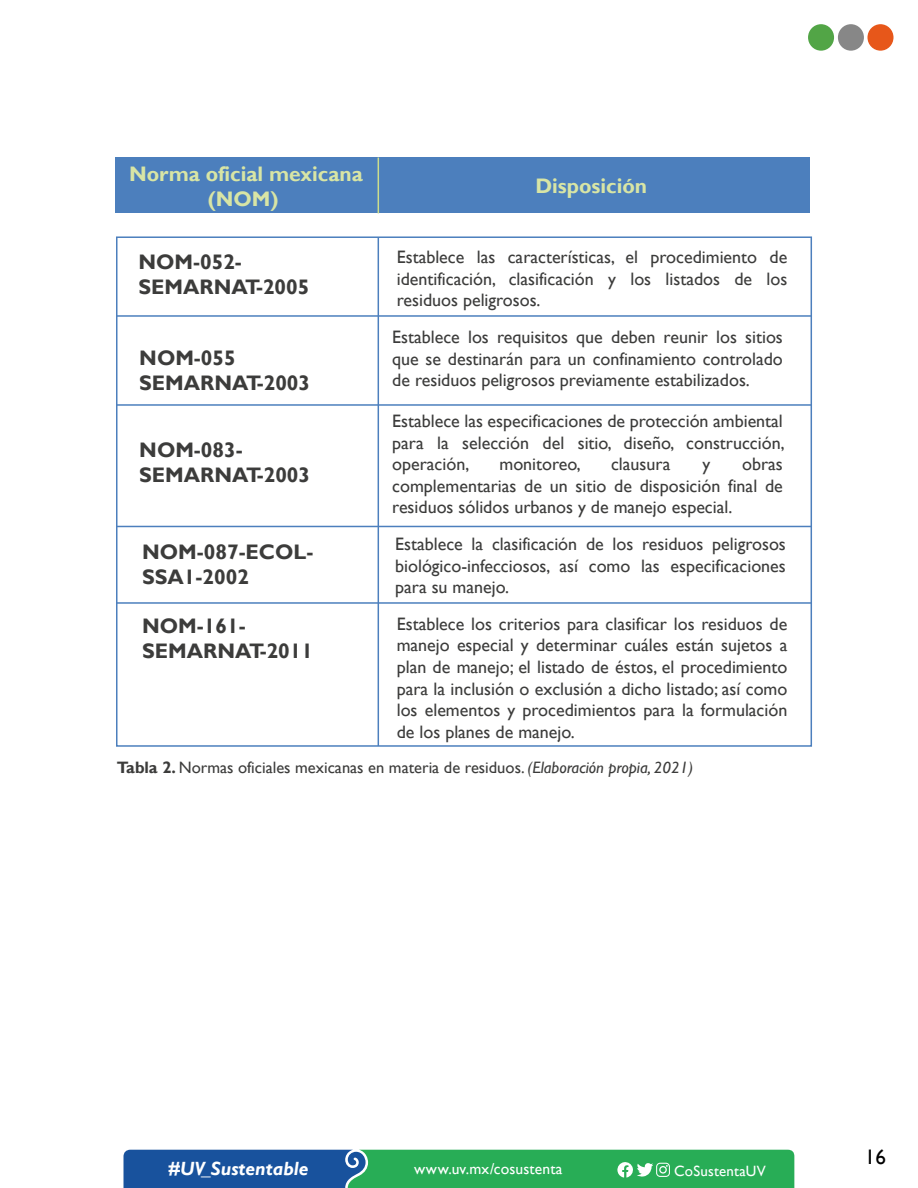
<style>
.page{position:relative;width:918px;height:1188px;background:#fff}
.page>*{position:absolute;margin:0;border:0;box-sizing:border-box;transform-origin:0 0}
.t1{font:700 21px/25.2px "Gill Sans";color:#3c3c3b}
.t2{font:700 21px/25.2px "Gill Sans";color:#d8e5a5;text-align:center}
.t3{font:21px "Gill Sans";color:#000}
.t4{font:italic 700 19.2px "Gill Sans";color:#fff}
.t5{font:18px/21.6px "Gill Sans";color:#3c3c3b;text-align:justify}
.t6{font:16.5px "Gill Sans";color:#3c3c3b}
.t7{font:15.6px "Gill Sans";letter-spacing:.01em;color:#fff}
.t8{font:14.85px "Gill Sans";letter-spacing:.015em;color:#fff}
.s1{font-weight:700}
.s2{font-style:italic}
</style>
<div class="page">
<div style="left:838px;top:24px;width:26px;height:27px;background:#878787;border-radius:50%"></div>
<div style="left:867px;top:24px;width:27px;height:27px;background:#e7571a;border-radius:50%"></div>
<div style="left:808px;top:24px;width:26px;height:27px;background:#52a546;border-radius:50%"></div>
<svg style="left:124px;top:1150px;width:670px;height:38px;background:#278f72"></svg>
<div style="left:115px;top:158px;width:695px;height:55px;background:#4c7fbd"></div>
<div style="left:116px;top:236px;width:696px;height:511px;border:2px solid #4c7fbd"></div>
<hr style="left:378px;top:237px;width:1px;height:509px;background:#4c7fbd">
<hr style="left:117px;top:315px;width:694px;height:2px;background:#4c7fbd">
<hr style="left:117px;top:404px;width:694px;height:2px;background:#4c7fbd">
<hr style="left:378px;top:158px;width:1px;height:55px;background:#ccdd8c">
<hr style="left:117px;top:526px;width:694px;height:1px;background:#4c7fbd">
<hr style="left:117px;top:602px;width:694px;height:2px;background:#4c7fbd">
<p class="t2" style="left:129px;top:162px;width:235px">Norma oficial mexicana (NOM)</p>
<p class="t1" style="left:139px;top:250px;width:172px">NOM-052-<br>SEMARNAT-2005</p>
<p class="t1" style="left:139px;top:346px;width:172px">NOM-055<br>SEMARNAT-2003</p>
<p class="t1" style="left:139px;top:438px;width:172px">NOM-083-<br>SEMARNAT-2003</p>
<p class="t2" style="left:535px;top:174px;width:113px">Disposición</p>
<p class="t5" style="left:397px;top:246px;width:392px">Establece las características, el procedimiento de identificación, clasificación y los listados de los residuos peligrosos.</p>
<p class="t5" style="left:392px;top:327px;width:392px">Establece los requisitos que deben reunir los sitios que se destinarán para un confinamiento controlado de residuos peligrosos previamente estabilizados.</p>
<p class="t5" style="left:392px;top:411px;width:394px">Establece las especificaciones de protección ambiental para la selección del sitio, diseño, construcción, operación,</p>
<p class="t5" style="left:392px;top:454px;width:392px;text-indent:350px">obras complementarias de un sitio de disposición final de residuos sólidos urbanos y de manejo especial.</p>
<p class="t5" style="left:500px;top:454px;width:83px">monitoreo,</p>
<p class="t5" style="left:611px;top:454px;width:61px">clausura</p>
<p class="t5" style="left:702px;top:454px;width:9px">y</p>
<p class="t1" style="left:142px;top:540px;width:173px">NOM-087-ECOL-<br>SSA1-2002</p>
<p class="t5" style="left:395px;top:534px;width:392px">Establece la clasificación de los residuos peligrosos biológico-infecciosos, así como las especificaciones para su manejo.</p>
<p class="t1" style="left:142px;top:614px;width:172px">NOM-161-<br>SEMARNAT-2011</p>
<p class="t5" style="left:397px;top:613px;width:392px">Establece los criterios para clasificar los residuos de manejo especial y determinar cuáles están sujetos a plan de manejo; el listado de éstos, el procedimiento para la inclusión o exclusión a dicho listado; así como los elementos y procedimientos para la formulación de los planes de manejo.</p>
<p class="t6" style="left:117px;top:758px;width:578px"><span class="s1">Tabla 2.</span> Normas oficiales mexicanas en materia de residuos. <span class="s2">(Elaboración propia, 2021)</span></p>
<p class="t4" style="left:169px;top:1157px;width:141px">#UV_Sustentable</p>
<p class="t7" style="left:414px;top:1160px;width:150px">www.uv.mx/cosustenta</p>
<p class="t8" style="left:674px;top:1162px;width:93px">CoSustentaUV</p>
<p class="t3" style="left:865px;top:1145px;width:22px">16</p>
</div>
